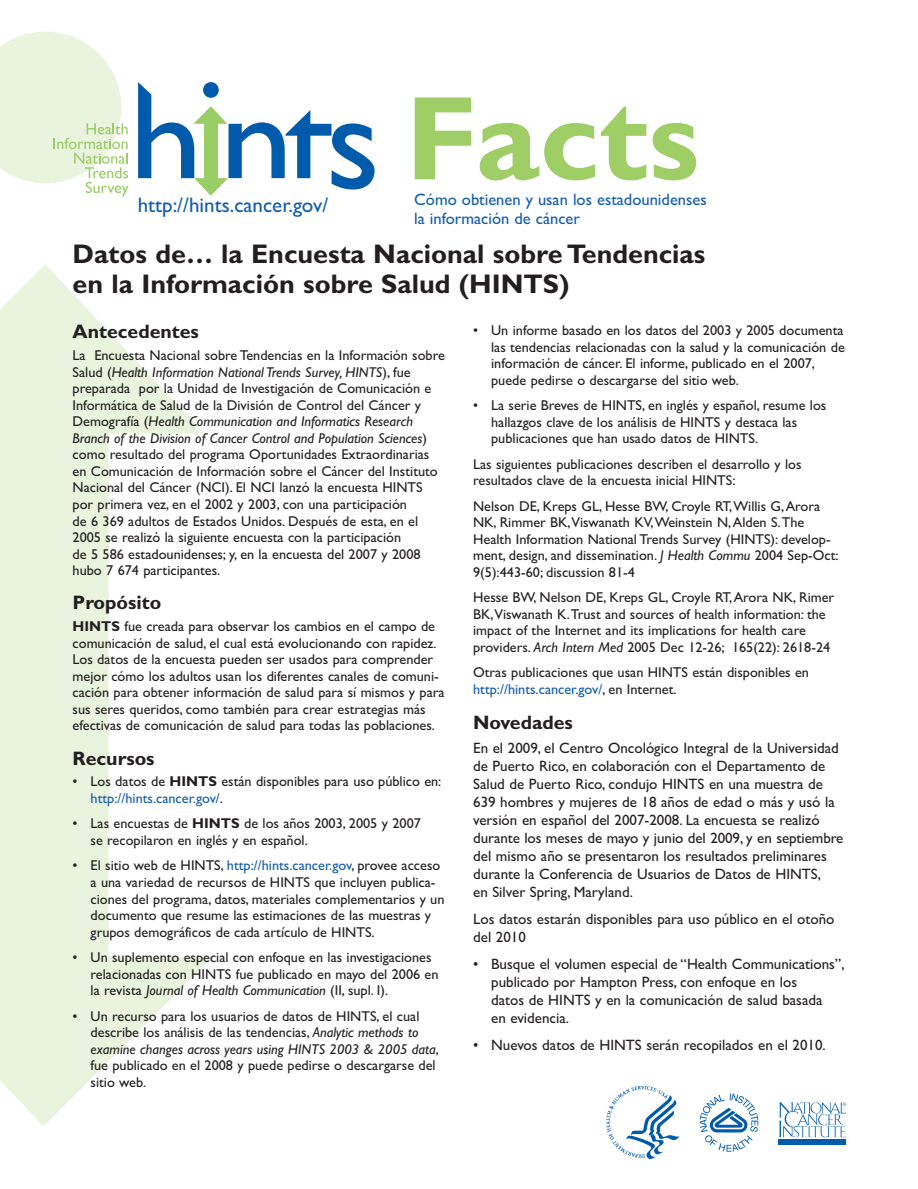
<style>
.page{position:relative;width:918px;height:1189px;background:#fff}
.page>*{position:absolute;margin:0;border:0;box-sizing:border-box;transform-origin:0 0}
.t1{font:700 120px "Gill Sans";color:#9fce66}
.t2{font:700 27px/30px "Gill Sans";color:#231f20}
.t3{font:21px "Gill Sans";color:#135cab}
.t4{font:700 19.5px "Gill Sans";color:#231f20}
.t5{font:16.5px/19.5px "Gill Sans";color:#135cab}
.t6{font:15px/18px "Gill Sans";color:#231f20}
.t7{font:14.25px/16.5px "Gill Sans";color:#231f20}
.s1{font-style:italic}
.s2{font-weight:700}
.s3{color:#135cab}
</style>
<div class="page">
<img style="left:0;top:31px;width:213px;height:1094px">
<svg style="left:138px;top:82px;width:237px;height:114px"></svg>
<svg style="left:53px;top:123px;width:76px;height:73px"></svg>
<svg style="left:606px;top:1085px;width:73px;height:74px"></svg>
<div style="left:778px;top:1138px;width:68px;height:5px;background:#015bab"></div>
<svg style="left:779px;top:1102px;width:67px;height:35px"></svg>
<svg style="left:700px;top:1093px;width:58px;height:58px"></svg>
<h1 class="t1" style="left:406px;top:97px;width:295px">Facts</h1>
<p class="t5" style="left:414px;top:191px;width:294px">Cómo obtienen y usan los estadounidenses la información de cáncer</p>
<h2 class="t2" style="left:73px;top:241px;width:634px">Datos de… la Encuesta Nacional sobre Tendencias en la Información sobre Salud (HINTS)</h2>
<p class="t3" style="left:138px;top:197px;width:192px">http://hints.cancer.gov/</p>
<h3 class="t4" style="left:73px;top:325px;width:128px">Antecedentes</h3>
<p class="t7" style="left:73px;top:349px;width:374px">La Encuesta Nacional sobre Tendencias en la Información sobre Salud (<span class="s1">Health Information National Trends Survey, HINTS</span>), fue preparada por la Unidad de Investigación de Comunicación e Informática de Salud de la División de Control del Cáncer y Demografía (<span class="s1">Health Communication and Informatics Research Branch of the Division of Cancer Control and Population Sciences</span>) como resultado del programa Oportunidades Extraordinarias en Comunicación de Información sobre el Cáncer del Instituto Nacional del Cáncer (NCI). El NCI lanzó la encuesta HINTS por primera vez, en el 2002 y 2003, con una participación<br>de 6 369 adultos de Estados Unidos. Después de esta, en el 2005 se realizó la siguiente encuesta con la participación<br>de 5 586 estadounidenses; y, en la encuesta del 2007 y 2008 hubo 7 674 participantes.</p>
<h3 class="t4" style="left:73px;top:595px;width:90px">Propósito</h3>
<p class="t7" style="left:73px;top:619px;width:373px"><span class="s2">HINTS</span> fue creada para observar los cambios en el campo de comunicación de salud, el cual está evolucionando con rapidez.<br>Los datos de la encuesta pueden ser usados para comprender mejor cómo los adultos usan los diferentes canales de comuni&shy;cación para obtener información de salud para sí mismos y para sus seres queridos, como también para crear estrategias más efectivas de comunicación de salud para todas las poblaciones.</p>
<h3 class="t4" style="left:73px;top:751px;width:84px">Recursos</h3>
<p class="t7" style="left:91px;top:774px;width:352px;text-indent:-18px">• Los datos de <span class="s2">HINTS</span> están disponibles para uso público en: <span class="s3">http://hints.cancer.gov/</span>.</p>
<p class="t7" style="left:91px;top:816px;width:332px;text-indent:-18px">• Las encuestas de <span class="s2">HINTS</span> de los años 2003, 2005 y 2007 se recopilaron en inglés y en español.</p>
<p class="t7" style="left:91px;top:858px;width:355px;text-indent:-18px">• El sitio web de HINTS, <span class="s3">http://hints.cancer.gov</span>, provee acceso a una variedad de recursos de HINTS que incluyen publica&shy;ciones del programa, datos, materiales complementarios y un documento que resume las estimaciones de las muestras y grupos demográficos de cada artículo de HINTS.</p>
<p class="t7" style="left:91px;top:950px;width:349px;text-indent:-18px">• Un suplemento especial con enfoque en las investigaciones relacionadas con HINTS fue publicado en mayo del 2006 en la revista <span class="s1">Journal of Health Communication</span> (II, supl. I).</p>
<p class="t7" style="left:91px;top:1008px;width:350px;text-indent:-18px">• Un recurso para los usuarios de datos de HINTS, el cual describe los análisis de las tendencias, <span class="s1">Analytic methods to examine changes across years using HINTS 2003 &amp; 2005 data</span>, fue publicado en el 2008 y puede pedirse o descargarse del sitio web.</p>
<p class="t7" style="left:491px;top:323px;width:355px;text-indent:-18px">• Un informe basado en los datos del 2003 y 2005 documenta las tendencias relacionadas con la salud y la comunicación de información de cáncer. El informe, publicado en el 2007, puede pedirse o descargarse del sitio web.</p>
<p class="t7" style="left:491px;top:398px;width:337px;text-indent:-18px">• La serie Breves de HINTS, en inglés y español, resume los hallazgos clave de los análisis de HINTS y destaca las publicaciones que han usado datos de HINTS.</p>
<p class="t7" style="left:473px;top:457px;width:330px">Las siguientes publicaciones describen el desarrollo y los resultados clave de la encuesta inicial HINTS:</p>
<p class="t7" style="left:473px;top:499px;width:367px">Nelson DE, Kreps GL, Hesse BW, Croyle RT,Willis G,Arora NK, Rimmer BK,Viswanath KV,Weinstein N,Alden S.The Health Information National Trends Survey (HINTS): develop&shy;ment, design, and dissemination. <span class="s1">J Health Commu</span> 2004 Sep-Oct:<br>9(5):443-60; discussion 81-4</p>
<p class="t7" style="left:473px;top:590px;width:363px">Hesse BW, Nelson DE, Kreps GL, Croyle RT,Arora NK, Rimer BK,Viswanath K.Trust and sources of health information: the impact of the Internet and its implications for health care providers. <span class="s1">Arch Intern Med</span> 2005 Dec 12-26; 165(22): 2618-24</p>
<p class="t7" style="left:473px;top:665px;width:337px">Otras publicaciones que usan HINTS están disponibles en <span class="s3">http://hints.cancer.gov/</span>, en Internet.</p>
<h3 class="t4" style="left:473px;top:715px;width:101px">Novedades</h3>
<p class="t6" style="left:473px;top:740px;width:372px">En el 2009, el Centro Oncológico Integral de la Universidad de Puerto Rico, en colaboración con el Departamento de Salud de Puerto Rico, condujo HINTS en una muestra de 639 hombres y mujeres de 18 años de edad o más y usó la versión en español del 2007-2008. La encuesta se realizó durante los meses de mayo y junio del 2009, y en septiembre del mismo año se presentaron los resultados preliminares durante la Conferencia de Usuarios de Datos de HINTS,<br>en Silver Spring, Maryland.</p>
<p class="t6" style="left:473px;top:911px;width:363px">Los datos estarán disponibles para uso público en el otoño del 2010</p>
<p class="t6" style="left:491px;top:956px;width:355px;text-indent:-18px">• Busque el volumen especial de “Health Communications”, publicado por Hampton Press, con enfoque en los<br>datos de HINTS y en la comunicación de salud basada<br>en evidencia.</p>
<p class="t6" style="left:473px;top:1037px;width:354px">• Nuevos datos de HINTS serán recopilados en el 2010.</p>
</div>
